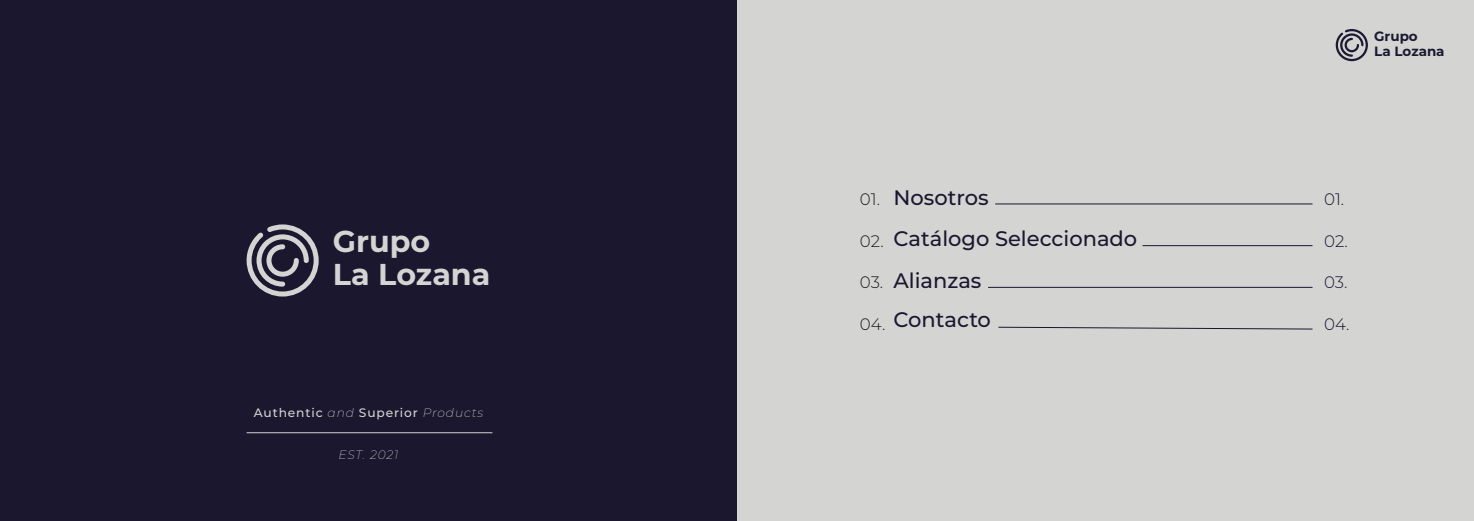
<style>
.page{position:relative;width:1474px;height:521px;background:#fff}
.page>*{position:absolute;margin:0;border:0;box-sizing:border-box;transform-origin:0 0}
.t1{font:700 30.19px/33.1px "Montserrat";color:#d4d4d3}
.t2{font:500 21px/41.6px "Montserrat";color:#1a172f}
.t3{font:300 16.62px "Montserrat";color:#1d1d1b}
.t4{font:300 16.62px "Montserrat";color:#1a172f}
.t5{font:700 13.47px/14.8px "Montserrat";color:#1b1930}
.t6{font:500 12.25px "Montserrat";letter-spacing:.07em;color:#d4d4d3}
.t7{font:italic 200 12.25px "Montserrat";letter-spacing:.07em;color:#d4d4d3}
.s1{font-weight:200;font-style:italic}
</style>
<div class="page">
<div style="left:0;top:0;width:1473px;height:521px;background:#d4d4d3"></div>
<div style="left:0;top:0;width:737px;height:521px;background:#1a172f"></div>
<hr style="left:995px;top:203px;width:317px;height:1px;background:#1a1630">
<svg style="left:998px;top:326px;width:315px;height:4px"></svg>
<hr style="left:988px;top:287px;width:324px;height:1px;background:#1a1630">
<hr style="left:1142px;top:245px;width:170px;height:1px;background:#1a1630">
<svg style="left:1335px;top:29px;width:32px;height:32px"></svg>
<svg style="left:246px;top:224px;width:73px;height:72px"></svg>
<hr style="left:246px;top:432px;width:246px;height:1px;background:#d4d4d3">
<h1 class="t1" style="left:333px;top:223px;width:159px">Grupo<br>La Lozana</h1>
<p class="t6" style="left:254px;top:404px;width:231px">Authentic <span class="s1">and</span> Superior <span class="s1">Products</span></p>
<p class="t7" style="left:338px;top:446px;width:62px">EST. 2021</p>
<p class="t3" style="left:859px;top:188px;width:22px">01.</p>
<p class="t3" style="left:859px;top:229px;width:25px">02.</p>
<p class="t3" style="left:859px;top:271px;width:25px">03.</p>
<p class="t3" style="left:859px;top:313px;width:27px">04.</p>
<p class="t2" style="left:893px;top:176px;width:245px">Nosotros<br>Catálogo Seleccionado<br>Alianzas</p>
<p class="t2" style="left:893px;top:298px;width:99px">Contacto</p>
<p class="t5" style="left:1374px;top:28px;width:72px">Grupo<br>La Lozana</p>
<p class="t4" style="left:1323px;top:188px;width:22px">01.</p>
<p class="t4" style="left:1323px;top:229px;width:25px">02.</p>
<p class="t4" style="left:1323px;top:271px;width:25px">03.</p>
<p class="t4" style="left:1323px;top:313px;width:27px">04.</p>
</div>
